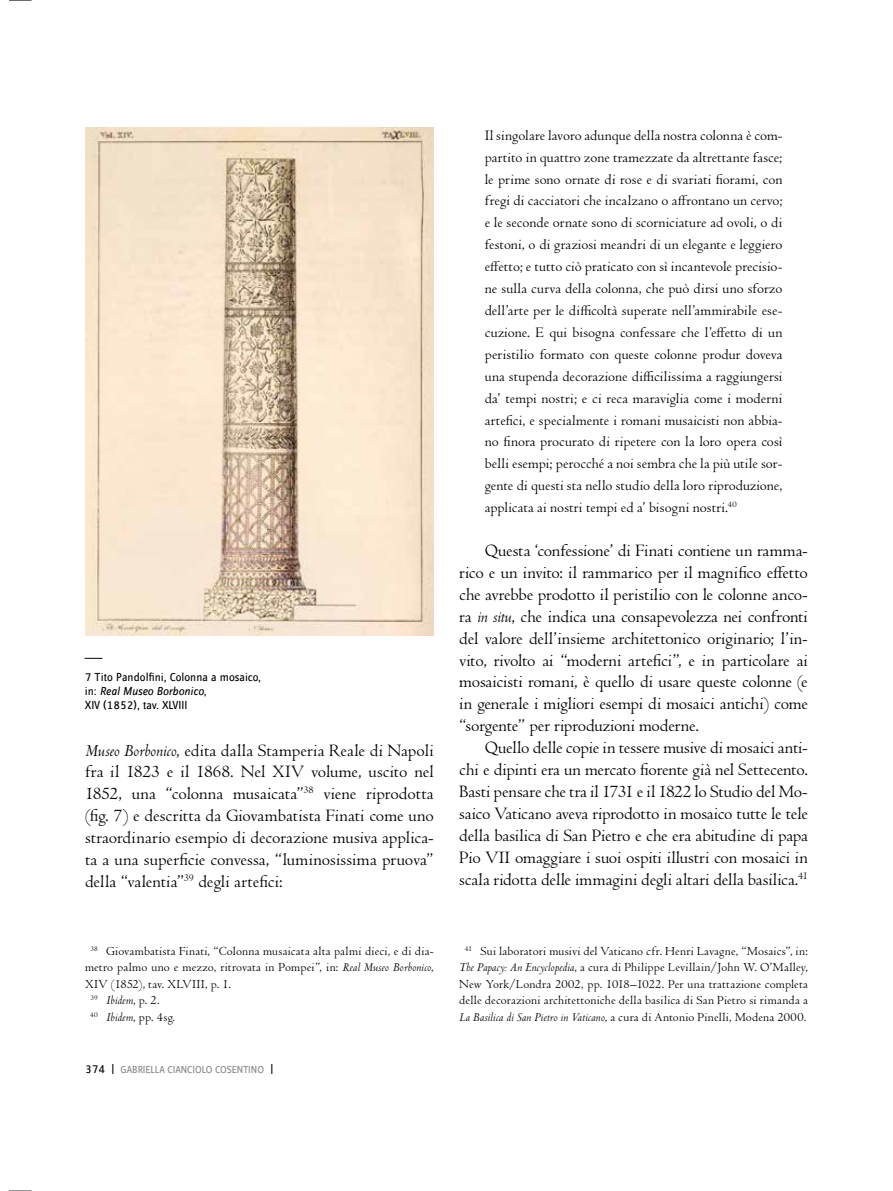
<style>
.page{position:relative;width:893px;height:1191px;background:#fff}
.page>*{position:absolute;margin:0;border:0;box-sizing:border-box;transform-origin:0 0}
.t1{font:18px/21.9px "Centaur MT Pro";color:#000;text-align:justify}
.t2{font:15px/21.9px "Centaur MT Pro";letter-spacing:.005em;color:#000;text-align:justify}
.t3{font:12.75px/16.5px "Centaur MT Pro";letter-spacing:.02em;color:#000;text-align:center}
.t4{font:italic 12.75px "Centaur MT Pro";letter-spacing:.015em;color:#000}
.t5{font:12px/25px "Zine Sans Display Offc";color:#000}
.t6{font:10.5px "Zine Sans Display Offc";color:#878787}
.s1{font-style:italic}
.s2{font-style:normal}
.s3{font-size:12px;color:#000}
</style>
<div class="page">
<svg style="left:9px;top:0;width:23px;height:1px"></svg>
<svg style="left:9px;top:1190px;width:23px;height:1px"></svg>
<img style="left:85px;top:128px;width:349px;height:507px">
<p class="t5" style="left:85px;top:639px;width:178px">____<br>7 Tito Pandolfini, Colonna a mosaico,</p>
<p class="t5" style="left:85px;top:684px;width:123px;line-height:14.4px">in: <span class="s1">Real Museo Borbonico</span>,<br>XIV (1852), tav. XLVIII</p>
<p class="t1" style="left:85px;top:739px;width:350px"><span class="s1">Museo Borbonico</span>, edita dalla Stamperia Reale di Napoli fra il 1823 e il 1868. Nel XIV volume, uscito nel 1852, una “colonna musaicata”<sup>38</sup> viene riprodotta (fig. 7) e descritta da Giovambatista Finati come uno straordinario esempio di decorazione musiva applica&shy;ta a una superficie convessa, “luminosissima pruova” della “valentia”<sup>39</sup> degli artefici:</p>
<p class="t3" style="left:90px;top:943px;width:345px"><sup>38</sup> Giovambatista Finati, “Colonna musaicata alta palmi dieci, e di dia-</p>
<p class="t3" style="left:85px;top:959px;width:350px">metro palmo uno e mezzo, ritrovata in Pompei”, in: <span class="s1">Real Museo Borbonico</span>,</p>
<p class="t3" style="left:85px;top:976px;width:147px">XIV (1852), tav. XLVIII, p. 1.</p>
<p class="t4" style="left:91px;top:992px;width:71px"><sup>39</sup> Ibidem<span class="s2">, p. 2.</span></p>
<p class="t3" style="left:90px;top:1009px;width:86px"><sup>40</sup> <span class="s1">Ibidem</span>, pp. 4sg.</p>
<p class="t6" style="left:85px;top:1064px;width:190px"><span class="s3">374 |</span> GABRIELLA CIANCIOLO COSENTINO <span class="s3">|</span></p>
<p class="t2" style="left:485px;top:124px;width:299px">Il singolare lavoro adunque della nostra colonna è com&shy;partito in quattro zone tramezzate da altrettante fasce; le prime sono ornate di rose e di svariati fiorami, con fregi di cacciatori che incalzano o affrontano un cervo; e le seconde ornate sono di scorniciature ad ovoli, o di festoni, o di graziosi meandri di un elegante e leggiero effetto; e tutto ciò praticato con sì incantevole precisio&shy;ne sulla curva della colonna, che può dirsi uno sforzo dell’arte per le difficoltà superate nell’ammirabile ese&shy;cuzione. E qui bisogna confessare che l’effetto di un peristilio formato con queste colonne produr doveva una stupenda decorazione difficilissima a raggiungersi da’ tempi nostri; e ci reca maraviglia come i moderni artefici, e specialmente i romani musaicisti non abbia&shy;no finora procurato di ripetere con la loro opera così belli esempi; perocché a noi sembra che la più utile sor&shy;gente di questi sta nello studio della loro riproduzione, applicata ai nostri tempi ed a’ bisogni nostri.<sup>40</sup></p>
<p class="t1" style="left:459px;top:540px;width:350px;text-indent:26px">Questa ‘confessione’ di Finati contiene un ramma&shy;rico e un invito: il rammarico per il magnifico effetto che avrebbe prodotto il peristilio con le colonne anco&shy;ra <span class="s1">in situ</span>, che indica una consapevolezza nei confronti del valore dell’insieme architettonico originario; l’in&shy;vito, rivolto ai “moderni artefici”, e in particolare ai mosaicisti romani, è quello di usare queste colonne (e in generale i migliori esempi di mosaici antichi) come “sorgente” per riproduzioni moderne.</p>
<p class="t1" style="left:459px;top:737px;width:350px;text-indent:26px">Quello delle copie in tessere musive di mosaici anti&shy;chi e dipinti era un mercato fiorente già nel Settecento.<br>Basti pensare che tra il 1731 e il 1822 lo Studio del Mo&shy;saico Vaticano aveva riprodotto in mosaico tutte le tele della basilica di San Pietro e che era abitudine di papa Pio VII omaggiare i suoi ospiti illustri con mosaici in scala ridotta delle immagini degli altari della basilica.<sup>41</sup></p>
<p class="t3" style="left:459px;top:943px;width:350px"><sup>41</sup> Sui laboratori musivi del Vaticano cfr. Henri Lavagne, “Mosaics”, in:<br><span class="s1">The Papacy: An Encyclopedia</span>, a cura di Philippe Levillain/John W. O’Malley, New York/Londra 2002, pp. 1018–1022. Per una trattazione completa delle decorazioni architettoniche della basilica di San Pietro si rimanda a <span class="s1">La Basilica di San Pietro in Vaticano</span>, a cura di Antonio Pinelli, Modena 2000.</p>
</div>
